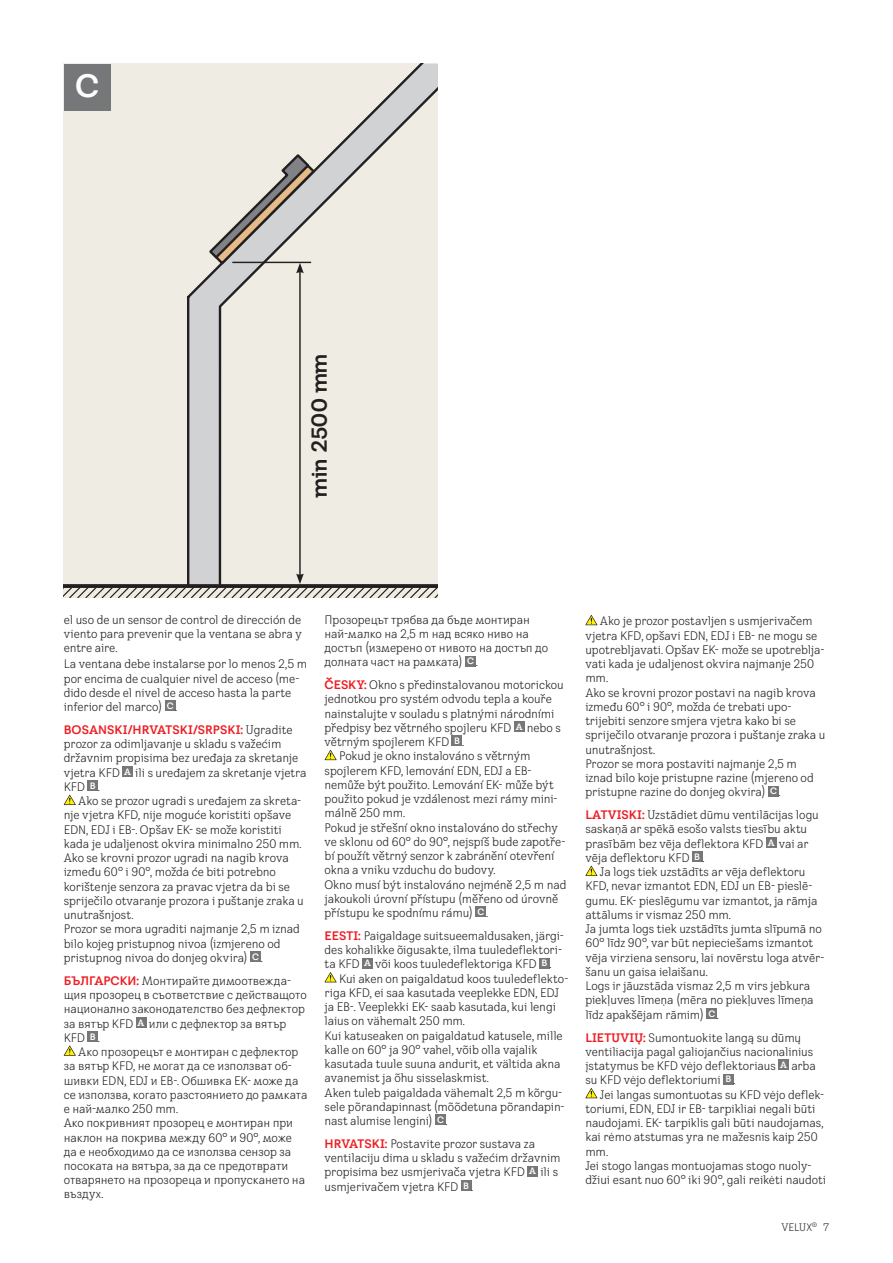
<style>
.page{position:relative;width:893px;height:1263px;background:#fff}
.page>*{position:absolute;margin:0;border:0;box-sizing:border-box;transform-origin:0 0}
.t1{font:700 31.5px "VELUX Transform Headline";color:#fff}
.t2{font:700 21px "VELUX Transform Headline";letter-spacing:-.02em;color:#231f20}
.t3{font:condensed 12px/14.2px "VELUX Transform";letter-spacing:-.01em;color:#231f20}
.t4{font:700 12px "VELUX Transform Headline";color:#ee1d23}
.t5{font:condensed 10.5px "VELUX Transform";letter-spacing:-.01em;color:#231f20}
.s1{font-family:"VELUX Transform";font-weight:400;font-stretch:condensed;color:#231f20}
.s2{font-family:"VELUX Transform Headline";font-weight:700;font-stretch:normal;color:#ee1d23}
</style>
<div class="page">
<div style="left:64px;top:64px;width:374px;height:534px;background:#efece4"></div>
<svg style="left:187px;top:273px;width:31px;height:301px;background:#c4c4c6"></svg>
<svg style="left:218px;top:64px;width:220px;height:510px"></svg>
<hr style="left:299px;top:271px;width:2px;height:305px;background:#231f20">
<svg style="left:209px;top:152px;width:108px;height:121px"></svg>
<svg style="left:64px;top:574px;width:374px;height:24px"></svg>
<hr style="left:232px;top:262px;width:79px;height:1px;background:#231f20">
<div style="left:64px;top:64px;width:47px;height:47px;background:#767778"></div>
<div style="left:165px;top:701px;width:10px;height:10px;background:#767778"></div>
<div style="left:122px;top:766px;width:11px;height:11px;background:#767778"></div>
<div style="left:88px;top:780px;width:10px;height:11px;background:#767778"></div>
<svg style="left:64px;top:795px;width:12px;height:10px"></svg>
<div style="left:250px;top:951px;width:11px;height:11px;background:#767778"></div>
<div style="left:136px;top:1017px;width:10px;height:10px;background:#767778"></div>
<div style="left:88px;top:1031px;width:10px;height:11px;background:#767778"></div>
<svg style="left:64px;top:1045px;width:12px;height:11px"></svg>
<div style="left:465px;top:656px;width:11px;height:10px;background:#767778"></div>
<div style="left:514px;top:721px;width:10px;height:11px;background:#767778"></div>
<div style="left:452px;top:736px;width:10px;height:10px;background:#767778"></div>
<svg style="left:325px;top:750px;width:12px;height:10px"></svg>
<div style="left:476px;top:907px;width:10px;height:10px;background:#767778"></div>
<div style="left:362px;top:958px;width:11px;height:10px;background:#767778"></div>
<div style="left:539px;top:958px;width:10px;height:10px;background:#767778"></div>
<svg style="left:325px;top:972px;width:12px;height:10px"></svg>
<div style="left:435px;top:1115px;width:11px;height:10px;background:#767778"></div>
<div style="left:527px;top:1166px;width:11px;height:10px;background:#767778"></div>
<div style="left:461px;top:1180px;width:10px;height:11px;background:#767778"></div>
<svg style="left:585px;top:615px;width:12px;height:10px"></svg>
<div style="left:768px;top:786px;width:11px;height:10px;background:#767778"></div>
<div style="left:766px;top:837px;width:10px;height:11px;background:#767778"></div>
<div style="left:692px;top:851px;width:10px;height:11px;background:#767778"></div>
<svg style="left:585px;top:866px;width:12px;height:10px"></svg>
<div style="left:707px;top:1008px;width:10px;height:11px;background:#767778"></div>
<div style="left:778px;top:1059px;width:11px;height:11px;background:#767778"></div>
<div style="left:723px;top:1074px;width:11px;height:10px;background:#767778"></div>
<svg style="left:585px;top:1088px;width:12px;height:10px"></svg>
<h1 class="t1" style="left:75px;top:67px;width:26px">C</h1>
<h2 class="t2" style="left:306px;top:498px;width:147px;rotate:-90deg">min 2500 mm</h2>
<p class="t3" style="left:64px;top:612px;width:240px;text-align:justify">el uso de un sensor de control de dirección de viento para prevenir que la ventana se abra y entre aire.</p>
<p class="t3" style="left:64px;top:657px;width:245px">La ventana debe instalarse por lo menos 2,5 m por encima de cualquier nivel de acceso (me&shy;dido desde el nivel de acceso hasta la parte inferior del marco) <sup>C</sup> .</p>
<p class="t4" style="left:64px;top:722px;width:230px">BOSANSKI/HRVATSKI/SRPSKI: <span class="s1">Ugradite</span></p>
<p class="t3" style="left:64px;top:737px;width:244px">prozor za odimljavanje u skladu s važećim državnim propisima bez uređaja za skretanje vjetra KFD <sup>A</sup> ili s uređajem za skretanje vjetra KFD <sup>B</sup> .</p>
<p class="t3" style="left:64px;top:794px;width:242px;text-indent:15px">Ako se prozor ugradi s uređajem za skreta&shy;nje vjetra KFD, nije moguće koristiti opšave EDN, EDJ i EB-. Opšav EK- se može koristiti kada je udaljenost okvira minimalno 250 mm.<br>Ako se krovni prozor ugradi na nagib krova između 60° i 90°, možda će biti potrebno korištenje senzora za pravac vjetra da bi se spriječilo otvaranje prozora i puštanje zraka u unutrašnjost.<br>Prozor se mora ugraditi najmanje 2,5 m iznad bilo kojeg pristupnog nivoa (izmjereno od pristupnog nivoa do donjeg okvira) <sup>C</sup> .</p>
<p class="t3" style="left:64px;top:973px;width:244px"><span class="s2">БЪЛГАРСКИ:</span> Монтирайте димоотвежда&shy;щия прозорец в съответствие с действащото национално законодателство без дефлектор за вятър KFD <sup>A</sup> или с дефлектор за вятър KFD <sup>B</sup> .</p>
<p class="t3" style="left:64px;top:1044px;width:245px;text-indent:15px">Ако прозорецът е монтиран с дефлектор за вятър KFD, не могат да се използват об&shy;шивки EDN, EDJ и EB-. Обшивка EK- може да се използва, когато разстоянието до рамката е най-малко 250 mm.<br>Ако покривният прозорец е монтиран при наклон на покрива между 60° и 90°, може да е необходимо да се използва сензор за посоката на вятъра, за да се предотврати отварянето на прозореца и пропускането на въздух.</p>
<p class="t3" style="left:325px;top:612px;width:225px">Прозорецът трябва да бъде монтиран най-малко на 2,5 m над всяко ниво на достъп (измерено от нивото на достъп до долната част на рамката) <sup>C</sup> .</p>
<p class="t3" style="left:325px;top:677px;width:241px"><span class="s2">ČESKY:</span> Okno s předinstalovanou motorickou</p>
<p class="t3" style="left:325px;top:692px;width:229px">jednotkou pro systém odvodu tepla a kouře</p>
<p class="t3" style="left:325px;top:706px;width:231px">nainstalujte v souladu s platnými národními</p>
<p class="t3" style="left:325px;top:720px;width:238px">předpisy bez větrného spojleru KFD <sup>A</sup> nebo s</p>
<p class="t3" style="left:325px;top:734px;width:141px">větrným spojlerem KFD <sup>B</sup> .</p>
<p class="t3" style="left:339px;top:749px;width:193px">Pokud je okno instalováno s větrným</p>
<p class="t3" style="left:325px;top:763px;width:209px">spojlerem KFD, lemování EDN, EDJ a EB-</p>
<p class="t3" style="left:325px;top:777px;width:231px">nemůže být použito. Lemování EK- může být</p>
<p class="t3" style="left:325px;top:791px;width:235px">použito pokud je vzdálenost mezi rámy mini-</p>
<p class="t3" style="left:325px;top:806px;width:82px">málně 250 mm.</p>
<p class="t3" style="left:325px;top:820px;width:235px">Pokud je střešní okno instalováno do střechy</p>
<p class="t3" style="left:325px;top:834px;width:242px">ve sklonu od 60° do 90°, nejspíš bude zapotře-</p>
<p class="t3" style="left:325px;top:848px;width:231px">bí použít větrný senzor k zabránění otevření</p>
<p class="t3" style="left:325px;top:863px;width:173px">okna a vniku vzduchu do budovy.</p>
<p class="t3" style="left:325px;top:877px;width:244px">Okno musí být instalováno nejméně 2,5 m nad</p>
<p class="t3" style="left:325px;top:891px;width:235px">jakoukoli úrovní přístupu (měřeno od úrovně</p>
<p class="t3" style="left:325px;top:905px;width:165px">přístupu ke spodnímu rámu) <sup>C</sup> .</p>
<p class="t3" style="left:325px;top:928px;width:241px"><span class="s2">EESTI:</span> Paigaldage suitsueemaldusaken, järgi&shy;des kohalikke õigusakte, ilma tuuledeflektori&shy;ta KFD <sup>A</sup> või koos tuuledeflektoriga KFD <sup>B</sup> .</p>
<p class="t3" style="left:325px;top:971px;width:245px;text-indent:14px">Kui aken on paigaldatud koos tuuledeflekto&shy;riga KFD, ei saa kasutada veeplekke EDN, EDJ ja EB-. Veeplekki EK- saab kasutada, kui lengi laius on vähemalt 250 mm.<br>Kui katuseaken on paigaldatud katusele, mille kalle on 60° ja 90° vahel, võib olla vajalik kasutada tuule suuna andurit, et vältida akna avanemist ja õhu sisselaskmist.<br>Aken tuleb paigaldada vähemalt 2,5 m kõrgu&shy;sele põrandapinnast (mõõdetuna põrandapin&shy;nast alumise lengini) <sup>C</sup> .</p>
<p class="t3" style="left:325px;top:1136px;width:237px"><span class="s2">HRVATSKI:</span> Postavite prozor sustava za ventilaciju dima u skladu s važećim državnim propisima bez usmjerivača vjetra KFD <sup>A</sup> ili s usmjerivačem vjetra KFD <sup>B</sup> .</p>
<p class="t3" style="left:585px;top:614px;width:242px;text-indent:15px">Ako je prozor postavljen s usmjerivačem vjetra KFD, opšavi EDN, EDJ i EB- ne mogu se upotrebljavati. Opšav EK- može se upotreblja&shy;vati kada je udaljenost okvira najmanje 250 mm.<br>Ako se krovni prozor postavi na nagib krova između 60° i 90°, možda će trebati upo&shy;trijebiti senzore smjera vjetra kako bi se spriječilo otvaranje prozora i puštanje zraka u unutrašnjost.<br>Prozor se mora postaviti najmanje 2,5 m iznad bilo koje pristupne razine (mjereno od pristupne razine do donjeg okvira) <sup>C</sup> .</p>
<p class="t3" style="left:585px;top:807px;width:235px"><span class="s2">LATVISKI:</span> Uzstādiet dūmu ventilācijas logu saskaņā ar spēkā esošo valsts tiesību aktu prasībām bez vēja deflektora KFD <sup>A</sup> vai ar vēja deflektoru KFD <sup>B</sup> .</p>
<p class="t3" style="left:585px;top:864px;width:241px;text-indent:15px">Ja logs tiek uzstādīts ar vēja deflektoru KFD, nevar izmantot EDN, EDJ un EB- pieslē&shy;gumu. EK- pieslēgumu var izmantot, ja rāmja attālums ir vismaz 250 mm.<br>Ja jumta logs tiek uzstādīts jumta slīpumā no 60° līdz 90°, var būt nepieciešams izmantot vēja virziena sensoru, lai novērstu loga atvēr&shy;šanu un gaisa ielaišanu.<br>Logs ir jāuzstāda vismaz 2,5 m virs jebkura piekļuves līmeņa (mēra no piekļuves līmeņa līdz apakšējam rāmim) <sup>C</sup> .</p>
<p class="t3" style="left:585px;top:1030px;width:232px"><span class="s2">LIETUVIŲ:</span> Sumontuokite langą su dūmų ventiliacija pagal galiojančius nacionalinius įstatymus be KFD vėjo deflektoriaus <sup>A</sup> arba su KFD vėjo deflektoriumi <sup>B</sup> .</p>
<p class="t3" style="left:585px;top:1087px;width:242px;text-indent:15px">Jei langas sumontuotas su KFD vėjo deflek&shy;toriumi, EDN, EDJ ir EB- tarpikliai negali būti naudojami. EK- tarpiklis gali būti naudojamas, kai rėmo atstumas yra ne mažesnis kaip 250 mm.<br>Jei stogo langas montuojamas stogo nuoly&shy;džiui esant nuo 60° iki 90°, gali reikėti naudoti</p>
<p class="t5" style="left:781px;top:1220px;width:49px">VELUX<sup>®</sup> 7</p>
</div>
